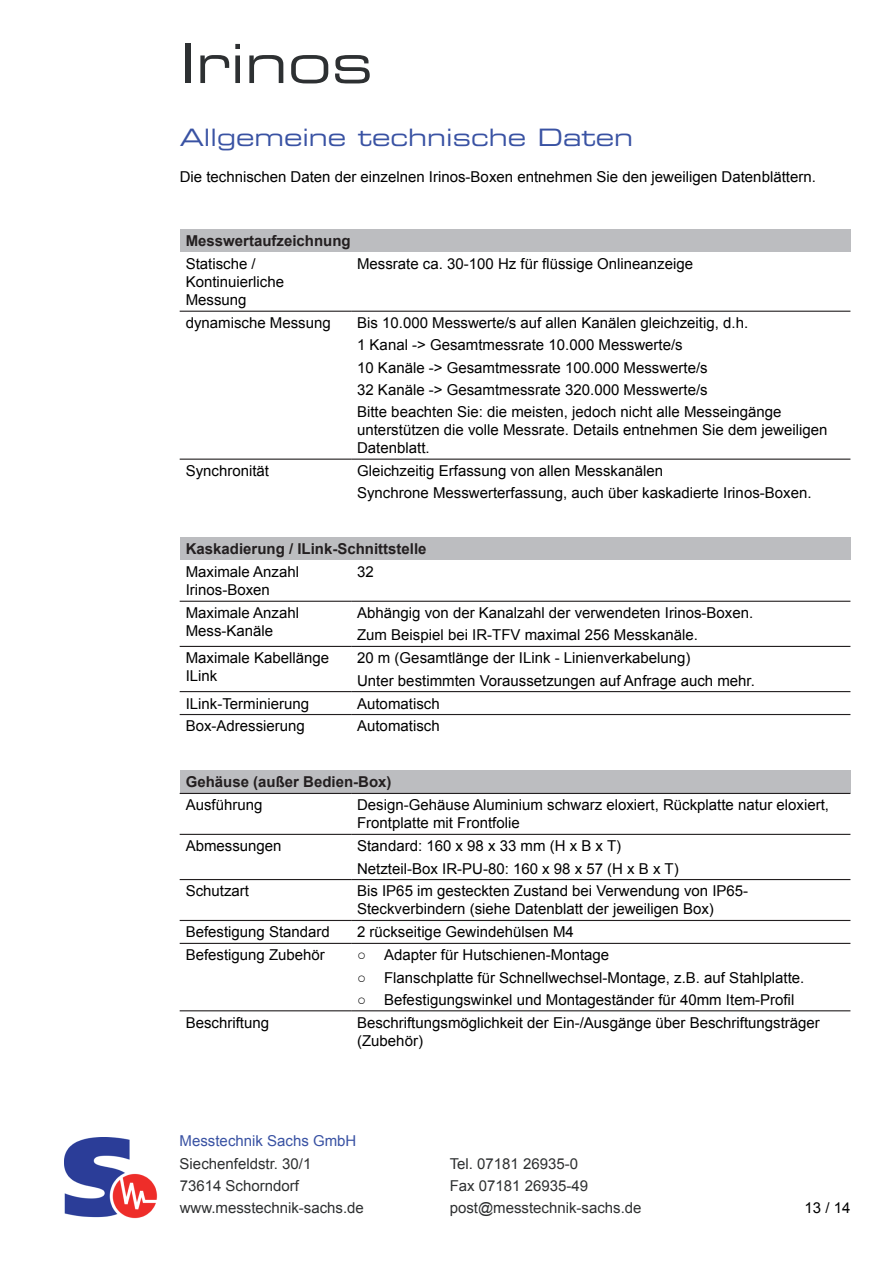
<style>
.page{position:relative;width:893px;height:1263px;background:#fff}
.page>*{position:absolute;margin:0;border:0;box-sizing:border-box;transform-origin:0 0}
.t1{font:54px "Eurostile LT Std Ex 2";color:#2d3032}
.t2{font:24px "Eurostile LT Std Ex 2";color:#3952a3}
.t3{font:15px/18px "Arial";color:#000}
.t4{font:15px "Arial";color:#2e3031}
.t5{font:700 15px "Arial";color:#231f20}
.t6{font:15px "Arial";color:#3952a3}
</style>
<div class="page">
<img style="left:65px;top:1137px;width:93px;height:82px">
<div style="left:180px;top:229px;width:670px;height:23px;background:#bcbdc0"></div>
<hr style="left:180px;top:311px;width:171px;height:1px;background:#231f20">
<hr style="left:351px;top:311px;width:499px;height:1px;background:#231f20">
<hr style="left:180px;top:459px;width:171px;height:1px;background:#231f20">
<hr style="left:351px;top:459px;width:499px;height:1px;background:#231f20">
<div style="left:180px;top:537px;width:670px;height:23px;background:#bcbdc0"></div>
<hr style="left:180px;top:601px;width:171px;height:1px;background:#231f20">
<hr style="left:351px;top:601px;width:499px;height:1px;background:#231f20">
<hr style="left:180px;top:646px;width:171px;height:1px;background:#231f20">
<hr style="left:351px;top:646px;width:499px;height:1px;background:#231f20">
<hr style="left:180px;top:691px;width:171px;height:1px;background:#231f20">
<hr style="left:351px;top:691px;width:499px;height:1px;background:#231f20">
<hr style="left:180px;top:714px;width:171px;height:1px;background:#231f20">
<hr style="left:351px;top:714px;width:499px;height:1px;background:#231f20">
<div style="left:180px;top:770px;width:670px;height:23px;background:#bcbdc0"></div>
<hr style="left:180px;top:793px;width:171px;height:1px;background:#231f20">
<hr style="left:351px;top:793px;width:499px;height:1px;background:#231f20">
<hr style="left:180px;top:834px;width:171px;height:1px;background:#231f20">
<hr style="left:351px;top:834px;width:499px;height:1px;background:#231f20">
<hr style="left:180px;top:879px;width:171px;height:1px;background:#231f20">
<hr style="left:351px;top:879px;width:499px;height:1px;background:#231f20">
<hr style="left:180px;top:920px;width:171px;height:1px;background:#231f20">
<hr style="left:351px;top:920px;width:499px;height:1px;background:#231f20">
<hr style="left:180px;top:943px;width:171px;height:1px;background:#231f20">
<hr style="left:351px;top:943px;width:499px;height:1px;background:#231f20">
<hr style="left:180px;top:1010px;width:171px;height:1px;background:#231f20">
<hr style="left:351px;top:1010px;width:499px;height:1px;background:#231f20">
<h1 class="t1" style="left:180px;top:27px;width:195px">Irinos</h1>
<h2 class="t2" style="left:180px;top:121px;width:455px">Allgemeine technische Daten</h2>
<p class="t3" style="left:180px;top:168px;width:638px">Die technischen Daten der einzelnen Irinos-Boxen entnehmen Sie den jeweiligen Datenblättern.</p>
<p class="t5" style="left:186px;top:231px;width:167px">Messwertaufzeichnung</p>
<p class="t3" style="left:186px;top:255px;width:100px">Statische /<br>Kontinuierliche<br>Messung</p>
<p class="t3" style="left:357px;top:255px;width:337px">Messrate ca. 30-100 Hz für flüssige Onlineanzeige</p>
<p class="t3" style="left:186px;top:314px;width:147px">dynamische Messung</p>
<p class="t3" style="left:357px;top:312px;width:426px;line-height:22.2px">Bis 10.000 Messwerte/s auf allen Kanälen gleichzeitig, d.h.<br>1 Kanal -&gt; Gesamtmessrate 10.000 Messwerte/s<br>10 Kanäle -&gt; Gesamtmessrate 100.000 Messwerte/s<br>32 Kanäle -&gt; Gesamtmessrate 320.000 Messwerte/s<br>Bitte beachten Sie: die meisten, jedoch nicht alle Messeingänge</p>
<p class="t3" style="left:357px;top:421px;width:472px">unterstützen die volle Messrate. Details entnehmen Sie dem jeweiligen<br>Datenblatt.</p>
<p class="t3" style="left:186px;top:462px;width:85px">Synchronität</p>
<p class="t3" style="left:357px;top:460px;width:456px;line-height:22.2px">Gleichzeitig Erfassung von allen Messkanälen<br>Synchrone Messwerterfassung, auch über kaskadierte Irinos-Boxen.</p>
<p class="t5" style="left:186px;top:539px;width:242px">Kaskadierung / ILink-Schnittstelle</p>
<p class="t3" style="left:186px;top:563px;width:115px">Maximale Anzahl<br>Irinos-Boxen</p>
<p class="t3" style="left:357px;top:563px;width:18px">32</p>
<p class="t3" style="left:186px;top:604px;width:115px">Maximale Anzahl<br>Mess-Kanäle</p>
<p class="t3" style="left:357px;top:602px;width:398px;line-height:22.2px">Abhängig von der Kanalzahl der verwendeten Irinos-Boxen.<br>Zum Beispiel bei IR-TFV maximal 256 Messkanäle.</p>
<p class="t3" style="left:186px;top:649px;width:145px">Maximale Kabellänge<br>ILink</p>
<p class="t3" style="left:357px;top:647px;width:399px;line-height:22.2px">20 m (Gesamtlänge der ILink - Linienverkabelung)<br>Unter bestimmten Voraussetzungen auf Anfrage auch mehr.</p>
<p class="t3" style="left:186px;top:694px;width:125px">ILink-Terminierung</p>
<p class="t3" style="left:357px;top:694px;width:84px">Automatisch</p>
<p class="t3" style="left:186px;top:717px;width:121px">Box-Adressierung</p>
<p class="t3" style="left:357px;top:717px;width:84px">Automatisch</p>
<p class="t5" style="left:186px;top:772px;width:207px">Gehäuse (außer Bedien-Box)</p>
<p class="t3" style="left:186px;top:796px;width:78px">Ausführung</p>
<p class="t3" style="left:357px;top:796px;width:473px">Design-Gehäuse Aluminium schwarz eloxiert, Rückplatte natur eloxiert,<br>Frontplatte mit Frontfolie</p>
<p class="t3" style="left:186px;top:837px;width:97px">Abmessungen</p>
<p class="t3" style="left:357px;top:835px;width:323px;line-height:22.2px">Standard: 160 x 98 x 33 mm (H x B x T)<br>Netzteil-Box IR-PU-80: 160 x 98 x 57 (H x B x T)</p>
<p class="t3" style="left:186px;top:882px;width:65px">Schutzart</p>
<p class="t3" style="left:357px;top:882px;width:393px">Bis IP65 im gesteckten Zustand bei Verwendung von IP65-<br>Steckverbindern (siehe Datenblatt der jeweiligen Box)</p>
<p class="t3" style="left:186px;top:923px;width:146px">Befestigung Standard</p>
<p class="t3" style="left:357px;top:923px;width:218px">2 rückseitige Gewindehülsen M4</p>
<p class="t3" style="left:186px;top:946px;width:141px">Befestigung Zubehör</p>
<p class="t3" style="left:357px;top:946px;width:254px">○ Adapter für Hutschienen-Montage</p>
<p class="t3" style="left:357px;top:968px;width:449px">○ Flanschplatte für Schnellwechsel-Montage, z.B. auf Stahlplatte.</p>
<p class="t3" style="left:357px;top:991px;width:439px">○ Befestigungswinkel und Montageständer für 40mm Item-Profil</p>
<p class="t3" style="left:186px;top:1013px;width:85px">Beschriftung</p>
<p class="t3" style="left:357px;top:1013px;width:464px">Beschriftungsmöglichkeit der Ein-/Ausgänge über Beschriftungsträger (Zubehör)</p>
<p class="t6" style="left:180px;top:1131px;width:178px">Messtechnik Sachs GmbH</p>
<p class="t4" style="left:180px;top:1153px;width:133px">Siechenfeldstr. 30/1</p>
<p class="t4" style="left:450px;top:1153px;width:130px">Tel. 07181 26935-0</p>
<p class="t4" style="left:180px;top:1176px;width:121px">73614 Schorndorf</p>
<p class="t4" style="left:450px;top:1176px;width:140px">Fax 07181 26935-49</p>
<p class="t4" style="left:180px;top:1198px;width:186px">www.messtechnik-sachs.de</p>
<p class="t4" style="left:450px;top:1198px;width:193px">post@messtechnik-sachs.de</p>
<p class="t3" style="left:805px;top:1199px;width:47px">13 / 14</p>
</div>
